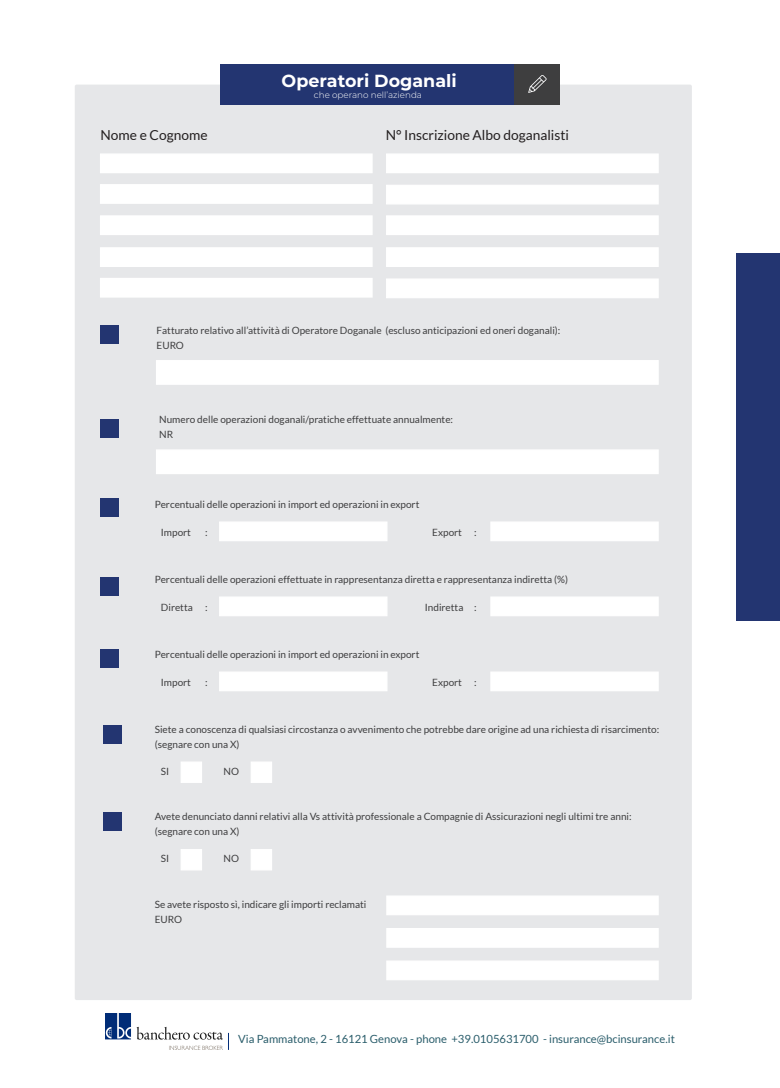
<style>
.page{position:relative;width:780px;height:1088px;background:#fff}
.page>*{position:absolute;margin:0;border:0;box-sizing:border-box;transform-origin:0 0}
.t1{font:700 17.5px "Montserrat";color:#fff}
.t2{font:13.75px "Lato";color:#231f20}
.t3{font:11.25px "Lato";color:#2a5d6b}
.t4{font:10px/15px "Lato";color:#3e3e3f}
.t5{font:300 8.75px "Montserrat";color:#fff}
</style>
<div class="page">
<div style="left:75px;top:85px;width:616px;height:915px;background:#e6e7e9;border-radius:2px"></div>
<div style="left:156px;top:360px;width:502px;height:25px;background:#fff"></div>
<div style="left:156px;top:449px;width:502px;height:25px;background:#fff"></div>
<div style="left:736px;top:253px;width:44px;height:368px;background:#233571"></div>
<div style="left:100px;top:153px;width:272px;height:20px;background:#fff;border:1px solid #fff"></div>
<div style="left:386px;top:153px;width:272px;height:20px;background:#fff;border:1px solid #fff"></div>
<div style="left:100px;top:184px;width:272px;height:20px;background:#fff"></div>
<div style="left:386px;top:185px;width:272px;height:19px;background:#fff"></div>
<div style="left:100px;top:215px;width:272px;height:20px;background:#fff"></div>
<div style="left:386px;top:215px;width:272px;height:20px;background:#fff"></div>
<div style="left:100px;top:247px;width:272px;height:20px;background:#fff"></div>
<div style="left:386px;top:247px;width:272px;height:20px;background:#fff"></div>
<div style="left:100px;top:278px;width:272px;height:20px;background:#fff"></div>
<div style="left:386px;top:278px;width:272px;height:20px;background:#fff;border:1px solid #fff"></div>
<div style="left:101px;top:325px;width:18px;height:18px;background:#233571"></div>
<div style="left:101px;top:419px;width:18px;height:19px;background:#233571"></div>
<div style="left:101px;top:498px;width:18px;height:19px;background:#233571"></div>
<div style="left:220px;top:64px;width:295px;height:40px;background:#233571"></div>
<div style="left:513px;top:64px;width:46px;height:40px;background:#3e3e3f"></div>
<svg style="left:528px;top:75px;width:18px;height:18px"></svg>
<div style="left:219px;top:521px;width:168px;height:20px;background:#fff;border:1px solid #fff"></div>
<div style="left:490px;top:521px;width:168px;height:20px;background:#fff;border:1px solid #fff"></div>
<div style="left:101px;top:577px;width:18px;height:19px;background:#233571"></div>
<div style="left:219px;top:596px;width:168px;height:20px;background:#fff;border:1px solid #fff"></div>
<div style="left:490px;top:596px;width:168px;height:20px;background:#fff;border:1px solid #fff"></div>
<div style="left:101px;top:649px;width:18px;height:19px;background:#233571"></div>
<div style="left:219px;top:671px;width:168px;height:20px;background:#fff;border:1px solid #fff"></div>
<div style="left:386px;top:895px;width:272px;height:20px;background:#fff;border:1px solid #fff"></div>
<div style="left:386px;top:928px;width:272px;height:20px;background:#fff"></div>
<div style="left:386px;top:960px;width:272px;height:20px;background:#fff;border:1px solid #fff"></div>
<div style="left:490px;top:671px;width:168px;height:20px;background:#fff;border:1px solid #fff"></div>
<div style="left:103px;top:725px;width:18px;height:19px;background:#233571"></div>
<div style="left:103px;top:812px;width:18px;height:18px;background:#233571"></div>
<div style="left:181px;top:761px;width:21px;height:22px;background:#fff;border:1px solid #fff"></div>
<div style="left:251px;top:761px;width:21px;height:22px;background:#fff;border:1px solid #fff"></div>
<div style="left:181px;top:849px;width:21px;height:21px;background:#fff"></div>
<div style="left:251px;top:849px;width:21px;height:21px;background:#fff"></div>
<img style="left:105px;top:1013px;width:118px;height:36px">
<h1 class="t1" style="left:281px;top:68px;width:176px">Operatori Doganali</h1>
<p class="t5" style="left:314px;top:89px;width:110px">che operano nell’azienda</p>
<h2 class="t2" style="left:101px;top:127px;width:108px">Nome e Cognome</h2>
<h2 class="t2" style="left:385px;top:127px;width:185px">N° Inscrizione Albo doganalisti</h2>
<p class="t4" style="left:156px;top:323px;width:405px">Fatturato relativo all’attività di Operatore Doganale (escluso anticipazioni ed oneri doganali):<br>EURO</p>
<p class="t4" style="left:159px;top:412px;width:295px">Numero delle operazioni doganali/pratiche effettuate annualmente:<br>NR</p>
<p class="t4" style="left:155px;top:496px;width:266px">Percentuali delle operazioni in import ed operazioni in export</p>
<p class="t4" style="left:161px;top:525px;width:32px">Import</p>
<p class="t4" style="left:205px;top:525px;width:4px">:</p>
<p class="t4" style="left:432px;top:525px;width:46px">Export :</p>
<p class="t4" style="left:155px;top:571px;width:415px">Percentuali delle operazioni effettuate in rappresentanza diretta e rappresentanza indiretta (%)</p>
<p class="t4" style="left:161px;top:600px;width:48px">Diretta :</p>
<p class="t4" style="left:425px;top:600px;width:53px">Indiretta :</p>
<p class="t4" style="left:155px;top:646px;width:266px">Percentuali delle operazioni in import ed operazioni in export</p>
<p class="t4" style="left:161px;top:675px;width:32px">Import</p>
<p class="t4" style="left:205px;top:675px;width:4px">:</p>
<p class="t4" style="left:432px;top:675px;width:46px">Export :</p>
<p class="t4" style="left:155px;top:721px;width:506px">Siete a conoscenza di qualsiasi circostanza o avvenimento che potrebbe dare origine ad una richiesta di risarcimento: (segnare con una X)</p>
<p class="t4" style="left:223px;top:763px;width:17px">NO</p>
<p class="t4" style="left:161px;top:763px;width:10px">SI</p>
<p class="t4" style="left:155px;top:809px;width:478px">Avete denunciato danni relativi alla Vs attività professionale a Compagnie di Assicurazioni negli ultimi tre anni: (segnare con una X)</p>
<p class="t4" style="left:161px;top:851px;width:10px">SI</p>
<p class="t4" style="left:223px;top:851px;width:17px">NO</p>
<p class="t4" style="left:155px;top:896px;width:213px">Se avete risposto sì, indicare gli importi reclamati<br>EURO</p>
<p class="t3" style="left:238px;top:1033px;width:438px">Via Pammatone, 2 - 16121 Genova - phone +39.0105631700 - insurance@bcinsurance.it</p>
</div>
